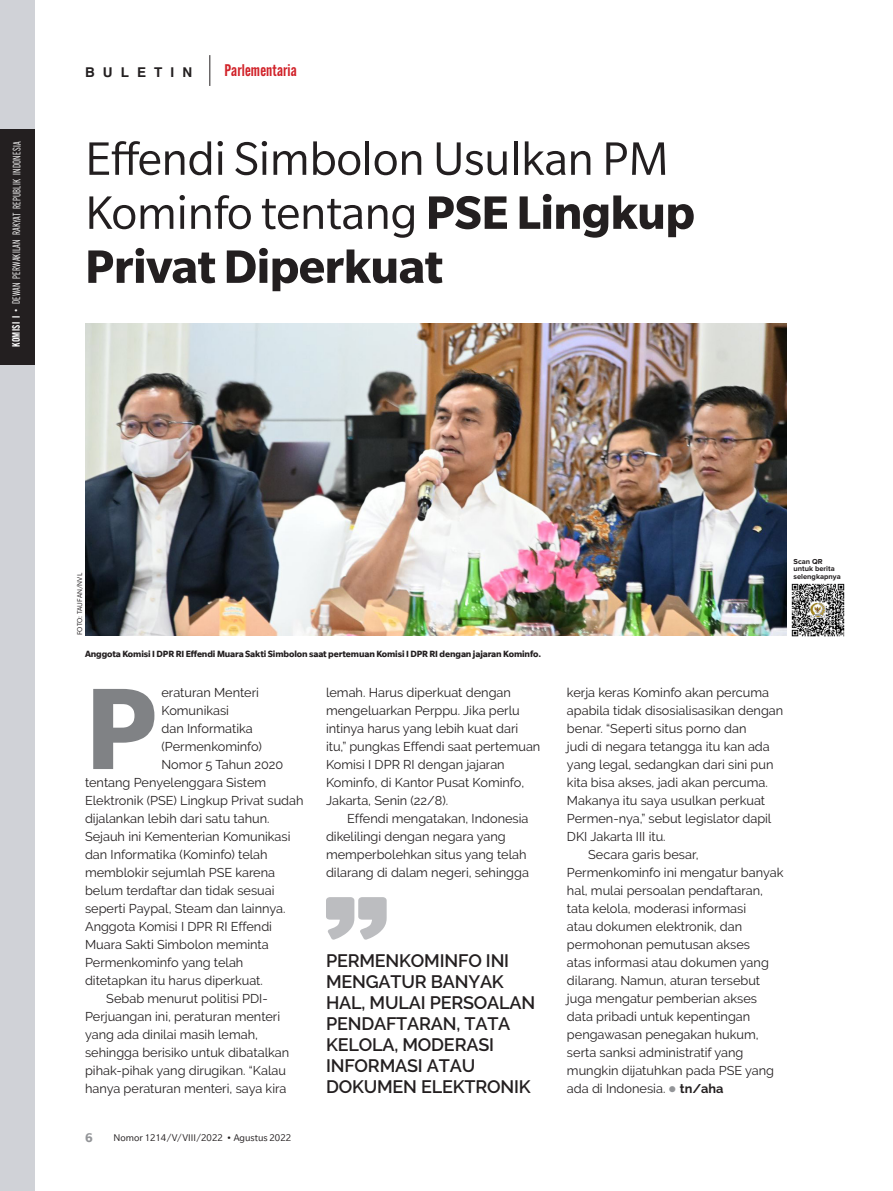
<style>
.page{position:relative;width:893px;height:1191px;background:#fff}
.page>*{position:absolute;margin:0;border:0;box-sizing:border-box;transform-origin:0 0}
.BODY_NEW{font:700 126.15px "Slate";color:#808285}
.JUDUL_NEW{font:51px/54px "Slate";letter-spacing:-.01em;color:#231f20}
.quote_new{font:600 18px/21px "Raleway";letter-spacing:-.01em;color:#231f20}
.t1{font:600 16.5px "Alternate Gothic Cond ATF";letter-spacing:.01em;color:#d1232a}
.t2{font:700 13.5px "Helvetica";letter-spacing:.6em;color:#231f20}
.t3{font:700 13.5px "Slate";color:#939598}
.BODY_NEW-2{font:12.75px/18px "Raleway";color:#231f20}
.t4{font:10.5px "Alternate Gothic Cond ATF";letter-spacing:.015em;color:#fff}
.t5{font:10.5px "Slate";color:#231f20}
.CAPTION_NEW{font:700 9.75px "Slate";letter-spacing:-.01em;color:#231f20}
.t6{font:700 7.5px/7.5px "Proxima Nova";color:#231f20}
.KREDIT_FOTO_NEW{font:7.5px "Slate";color:#231f20}
.s1{font-weight:600}
.s2{font-weight:700}
.s3{color:#939598}
</style>
<div class="page">
<div style="left:0;top:0;width:34px;height:1191px;background:#d0d2d7"></div>
<div style="left:0;top:129px;width:34px;height:236px;background:#231f20"></div>
<hr style="left:892px;top:0;width:1px;height:1191px;background:#d0d2d7">
<hr style="left:892px;top:129px;width:1px;height:236px;background:#231f20">
<svg style="left:326px;top:897px;width:61px;height:43px"></svg>
<img style="left:791px;top:583px;width:54px;height:54px">
<img style="left:85px;top:324px;width:702px;height:312px">
<hr style="left:210px;top:55px;width:1px;height:31px;background:#231f20">
<p class="t4" style="left:10px;top:347px;width:206px;rotate:-90deg"><span class="s1">KOMISI I</span> • DEWAN PERWAKILAN RAKYAT REPUBLIK INDONESIA</p>
<p class="t2" style="left:85px;top:63px;width:109px">BULETIN</p>
<p class="t1" style="left:225px;top:60px;width:74px">Parlementaria</p>
<p class="JUDUL_NEW" style="left:85px;top:131px;width:611px">Effendi Simbolon Usulkan PM<br>Kominfo tentang <span class="s2">PSE Lingkup<br>Privat Diperkuat</span></p>
<p class="KREDIT_FOTO_NEW" style="left:76px;top:635px;width:63px;rotate:-90deg">FOTO: TAUFAN/NVL</p>
<p class="CAPTION_NEW" style="left:85px;top:649px;width:458px">Anggota Komisi I DPR RI Effendi Muara Sakti Simbolon saat pertemuan Komisi I DPR RI dengan jajaran Kominfo.</p>
<p class="BODY_NEW" style="left:85px;top:659px;width:74px">P</p>
<p class="BODY_NEW-2" style="left:161px;top:683px;width:99px">eraturan Menteri</p>
<p class="BODY_NEW-2" style="left:161px;top:701px;width:69px">Komunikasi</p>
<p class="BODY_NEW-2" style="left:161px;top:719px;width:93px">dan Informatika</p>
<p class="BODY_NEW-2" style="left:161px;top:737px;width:102px">(Permenkominfo)</p>
<p class="BODY_NEW-2" style="left:161px;top:755px;width:123px">Nomor 5 Tahun 2020</p>
<p class="BODY_NEW-2" style="left:85px;top:773px;width:183px">tentang Penyelenggara Sistem</p>
<p class="BODY_NEW-2" style="left:85px;top:791px;width:220px">Elektronik (PSE) Lingkup Privat sudah</p>
<p class="BODY_NEW-2" style="left:85px;top:809px;width:186px">dijalankan lebih dari satu tahun.</p>
<p class="BODY_NEW-2" style="left:85px;top:827px;width:207px">Sejauh ini Kementerian Komunikasi</p>
<p class="BODY_NEW-2" style="left:85px;top:845px;width:184px">dan Informatika (Kominfo) telah</p>
<p class="BODY_NEW-2" style="left:85px;top:863px;width:192px">memblokir sejumlah PSE karena</p>
<p class="BODY_NEW-2" style="left:85px;top:881px;width:191px">belum terdaftar dan tidak sesuai</p>
<p class="BODY_NEW-2" style="left:85px;top:899px;width:202px">seperti Paypal, Steam dan lainnya.</p>
<p class="BODY_NEW-2" style="left:85px;top:917px;width:189px">Anggota Komisi I DPR RI Effendi</p>
<p class="BODY_NEW-2" style="left:85px;top:935px;width:185px">Muara Sakti Simbolon meminta</p>
<p class="BODY_NEW-2" style="left:85px;top:953px;width:160px">Permenkominfo yang telah</p>
<p class="BODY_NEW-2" style="left:85px;top:971px;width:179px">ditetapkan itu harus diperkuat.</p>
<p class="BODY_NEW-2" style="left:85px;top:989px;width:206px;text-indent:21px">Sebab menurut politisi PDI-Perjuangan ini, peraturan menteri yang ada dinilai masih lemah, sehingga berisiko untuk dibatalkan pihak-pihak yang dirugikan. “Kalau hanya peraturan menteri, saya kira</p>
<p class="t3" style="left:85px;top:1130px;width:9px">6</p>
<p class="t5" style="left:114px;top:1132px;width:179px">Nomor 1214/V/VIII/2022 • Agustus 2022</p>
<p class="BODY_NEW-2" style="left:326px;top:683px;width:216px">lemah. Harus diperkuat dengan mengeluarkan Perppu. Jika perlu intinya harus yang lebih kuat dari itu,” pungkas Effendi saat pertemuan<br>Komisi I DPR RI dengan jajaran<br>Kominfo, di Kantor Pusat Kominfo,<br>Jakarta, Senin (22/8).</p>
<p class="BODY_NEW-2" style="left:326px;top:809px;width:204px;text-indent:21px">Effendi mengatakan, Indonesia dikelilingi dengan negara yang memperbolehkan situs yang telah dilarang di dalam negeri, sehingga</p>
<p class="quote_new" style="left:326px;top:950px;width:211px">PERMENKOMINFO INI<br>MENGATUR BANYAK<br>HAL, MULAI PERSOALAN<br>PENDAFTARAN, TATA<br>KELOLA, MODERASI<br>INFORMASI ATAU<br>DOKUMEN ELEKTRONIK</p>
<p class="t6" style="left:793px;top:557px;width:31px">Scan QR</p>
<p class="t6" style="left:793px;top:565px;width:49px">untuk berita selengkapnya</p>
<p class="BODY_NEW-2" style="left:567px;top:683px;width:218px">kerja keras Kominfo akan percuma apabila tidak disosialisasikan dengan benar. “Seperti situs porno dan<br>judi di negara tetangga itu kan ada yang legal, sedangkan dari sini pun kita bisa akses, jadi akan percuma.<br>Makanya itu saya usulkan perkuat Permen-nya,” sebut legislator dapil DKI Jakarta III itu.</p>
<p class="BODY_NEW-2" style="left:567px;top:845px;width:218px;text-indent:21px">Secara garis besar,<br>Permenkominfo ini mengatur banyak hal, mulai persoalan pendaftaran, tata kelola, moderasi informasi<br>atau dokumen elektronik, dan permohonan pemutusan akses<br>atas informasi atau dokumen yang dilarang. Namun, aturan tersebut juga mengatur pemberian akses data pribadi untuk kepentingan pengawasan penegakan hukum, serta sanksi administratif yang mungkin dijatuhkan pada PSE yang ada di Indonesia. <span class="s3">●</span> <span class="s2">tn/aha</span></p>
</div>
